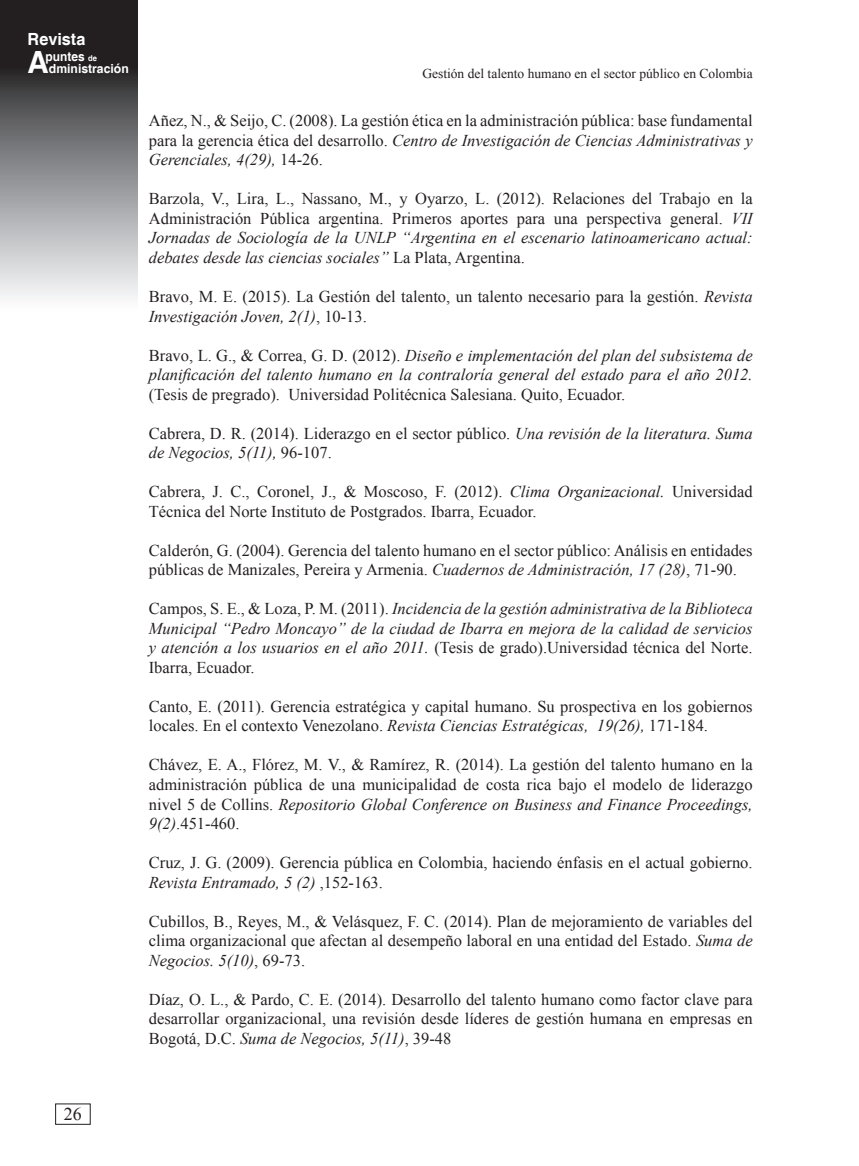
<style>
.page{position:relative;width:859px;height:1166px;background:#fff}
.page>*{position:absolute;margin:0;border:0;box-sizing:border-box;transform-origin:0 0}
.t1{font:700 30.6px "Helvetica";color:#fff}
.t2{font:18px "Times New Roman";color:#231f20}
.t3{font:700 16.8px "Helvetica";color:#fff}
.t4{font:16.5px/19.5px "Times New Roman";color:#231f20}
.t5{font:italic 16.5px/19.5px "Times New Roman";color:#231f20}
.t6{font:13.5px "Times New Roman";color:#231f20}
.t7{font:700 12.75px "Helvetica";color:#fff;scale:.94 1}
.t8{font:700 12.6px "Helvetica";color:#fff}
.s1{font-size:8.1px}
.s2{font-style:italic}
.s3{font-style:normal}
</style>
<div class="page">
<svg style="left:0;top:0;width:137px;height:298px;background:#79797b"></svg>
<p class="t3" style="left:28px;top:29px;width:59px">Revista</p>
<h1 class="t1" style="left:28px;top:43px;width:23px">A</h1>
<p class="t7" style="left:46px;top:49px;width:56px">puntes <span class="s1">de</span></p>
<p class="t8" style="left:49px;top:60px;width:81px">dministración</p>
<p class="t6" style="left:422px;top:65px;width:332px">Gestión del talento humano en el sector público en Colombia</p>
<p class="t4" style="left:149px;top:111px;width:605px;text-align:justify">Añez, N., &amp; Seijo, C. (2008). La gestión ética en la administración pública: base fundamental para la gerencia ética del desarrollo. <span class="s2">Centro de Investigación de Ciencias Administrativas y Gerenciales, 4(29),</span> 14-26.</p>
<p class="t4" style="left:149px;top:189px;width:605px;text-align:justify">Barzola, V., Lira, L., Nassano, M., y Oyarzo, L. (2012). Relaciones del Trabajo en la Administración Pública argentina. Primeros aportes para una perspectiva general. <span class="s2">VII Jornadas de Sociología de la UNLP “Argentina en el escenario latinoamericano actual: debates desde las ciencias sociales”</span> La Plata, Argentina.</p>
<p class="t4" style="left:149px;top:286px;width:605px">Bravo, M. E. (2015). La Gestión del talento, un talento necesario para la gestión. <span class="s2">Revista<br>Investigación Joven, 2(1)</span>, 10-13.</p>
<p class="t5" style="left:149px;top:345px;width:605px"><span class="s3">Bravo, L. G., &amp; Correa, G. D. (2012).</span> Diseño e implementación del plan del subsistema de planificación del talento humano en la contraloría general del estado para el año 2012.</p>
<p class="t4" style="left:149px;top:384px;width:478px">(Tesis de pregrado). Universidad Politécnica Salesiana. Quito, Ecuador.</p>
<p class="t4" style="left:149px;top:423px;width:605px">Cabrera, D. R. (2014). Liderazgo en el sector público. <span class="s2">Una revisión de la literatura. Suma de Negocios, 5(11),</span> 96-107.</p>
<p class="t4" style="left:149px;top:481px;width:605px">Cabrera, J. C., Coronel, J., &amp; Moscoso, F. (2012). <span class="s2">Clima Organizacional.</span> Universidad<br>Técnica del Norte Instituto de Postgrados. Ibarra, Ecuador.</p>
<p class="t4" style="left:149px;top:540px;width:605px">Calderón, G. (2004). Gerencia del talento humano en el sector público: Análisis en entidades públicas de Manizales, Pereira y Armenia. <span class="s2">Cuadernos de Administración, 17 (28)</span>, 71-90.</p>
<p class="t5" style="left:149px;top:598px;width:605px;text-align:justify"><span class="s3">Campos, S. E., &amp; Loza, P. M. (2011).</span> Incidencia de la gestión administrativa de la Biblioteca Municipal “Pedro Moncayo” de la ciudad de Ibarra en mejora de la calidad de servicios y atención a los usuarios en el año 2011. <span class="s3">(Tesis de grado).Universidad técnica del Norte.<br>Ibarra, Ecuador.</span></p>
<p class="t4" style="left:149px;top:696px;width:605px">Canto, E. (2011). Gerencia estratégica y capital humano. Su prospectiva en los gobiernos locales. En el contexto Venezolano. <span class="s2">Revista Ciencias Estratégicas, 19(26),</span> 171-184.</p>
<p class="t4" style="left:149px;top:754px;width:605px;text-align:justify">Chávez, E. A., Flórez, M. V., &amp; Ramírez, R. (2014). La gestión del talento humano en la administración pública de una municipalidad de costa rica bajo el modelo de liderazgo nivel 5 de Collins. <span class="s2">Repositorio Global Conference on Business and Finance Proceedings, 9(2)</span>.451-460.</p>
<p class="t4" style="left:149px;top:852px;width:605px">Cruz, J. G. (2009). Gerencia pública en Colombia, haciendo énfasis en el actual gobierno.<br><span class="s2">Revista Entramado, 5 (2)</span> ,152-163.</p>
<p class="t4" style="left:149px;top:910px;width:605px;text-align:justify">Cubillos, B., Reyes, M., &amp; Velásquez, F. C. (2014). Plan de mejoramiento de variables del clima organizacional que afectan al desempeño laboral en una entidad del Estado. <span class="s2">Suma de Negocios. 5(10)</span>, 69-73.</p>
<p class="t4" style="left:149px;top:988px;width:605px;text-align:justify">Díaz, O. L., &amp; Pardo, C. E. (2014). Desarrollo del talento humano como factor clave para desarrollar organizacional, una revisión desde líderes de gestión humana en empresas en Bogotá, D.C. <span class="s2">Suma de Negocios, 5(11)</span>, 39-48</p>
<p class="t2" style="left:64px;top:1101px;width:19px">26</p>
</div>
